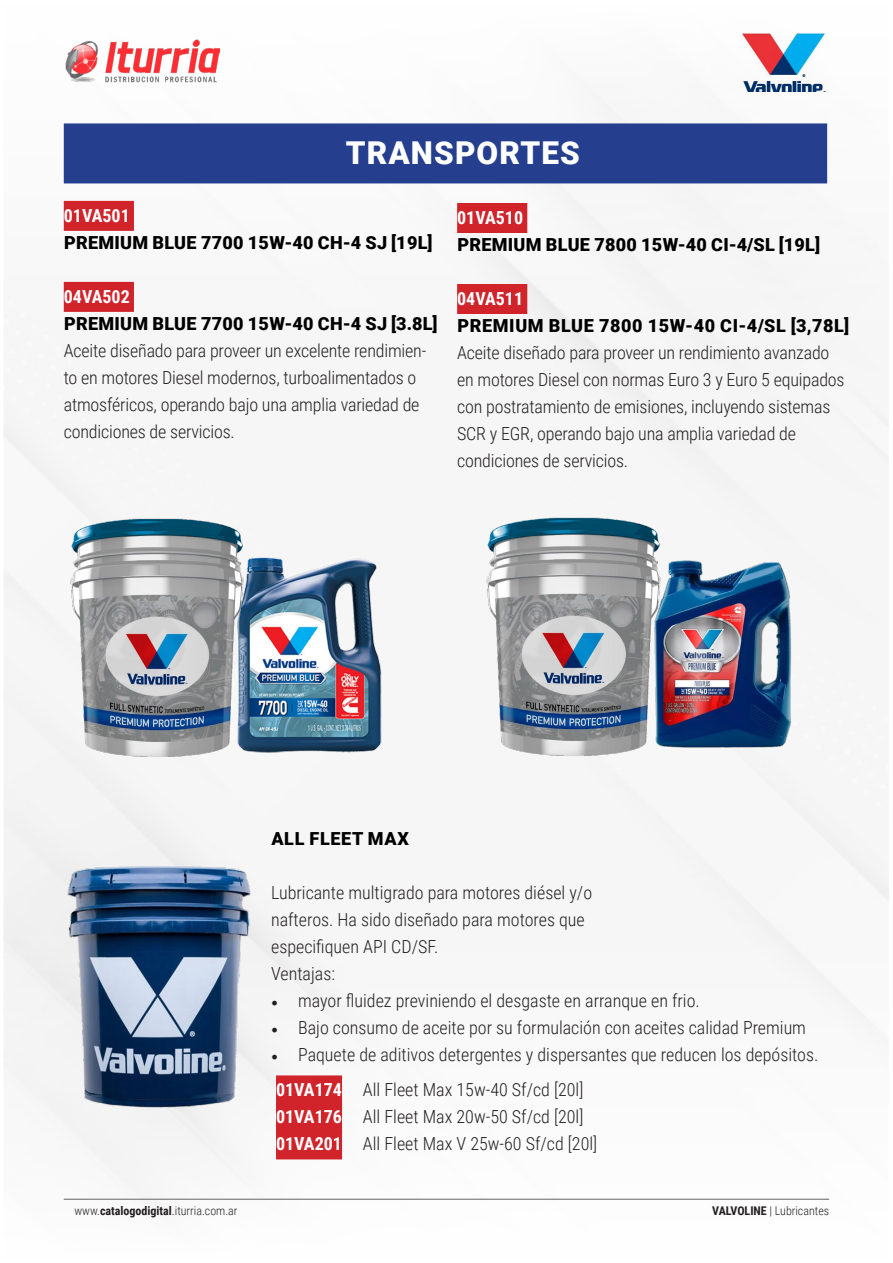
<style>
.page{position:relative;width:893px;height:1263px;background:#fff}
.page>*{position:absolute;margin:0;border:0;box-sizing:border-box;transform-origin:0 0}
.t1{font:900 31.5px "Roboto";letter-spacing:.035em;color:#fff}
.t2{font:300 18px/27px "Roboto Condensed";letter-spacing:-.01em;color:#231f20}
.t3{font:900 18px "Roboto";letter-spacing:.015em;color:#000}
.t4{font:700 18px "Roboto Condensed";color:#fff}
.t5{font:900 18px "Roboto";letter-spacing:.035em;color:#000}
.t6{font:300 12px "Roboto Condensed";color:#231f20}
.s1{font-family:"Minion Pro";font-weight:400}
.s2{font-weight:700}
</style>
<div class="page">
<div style="left:1px;top:1px;width:891px;height:348px;background:#f8f8f8"></div>
<hr style="left:64px;top:1199px;width:765px;height:1px;background:#636366">
<img style="left:742px;top:33px;width:85px;height:59px">
<img style="left:65px;top:39px;width:155px;height:44px">
<div style="left:64px;top:123px;width:763px;height:60px;background:#253f8e"></div>
<div style="left:64px;top:201px;width:70px;height:30px;background:#d1232a"></div>
<div style="left:64px;top:282px;width:70px;height:30px;background:#d1232a"></div>
<div style="left:276px;top:1075px;width:66px;height:30px;background:#d1232a"></div>
<div style="left:276px;top:1102px;width:66px;height:30px;background:#d1232a"></div>
<div style="left:276px;top:1129px;width:66px;height:30px;background:#d1232a"></div>
<img style="left:64px;top:863px;width:189px;height:248px">
<div style="left:457px;top:203px;width:70px;height:30px;background:#d1232a"></div>
<div style="left:457px;top:284px;width:70px;height:30px;background:#d1232a"></div>
<img style="left:64px;top:516px;width:183px;height:249px">
<img style="left:227px;top:547px;width:183px;height:215px">
<img style="left:481px;top:515px;width:182px;height:249px">
<img style="left:644px;top:546px;width:183px;height:215px">
<p class="t1" style="left:346px;top:131px;width:235px">TRANSPORTES</p>
<p class="t4" style="left:64px;top:203px;width:68px">01VA501</p>
<p class="t3" style="left:64px;top:230px;width:370px">PREMIUM BLUE 7700 15W-40 CH-4 SJ [19L]</p>
<p class="t4" style="left:64px;top:284px;width:68px">04VA502</p>
<p class="t3" style="left:64px;top:311px;width:375px">PREMIUM BLUE 7700 15W-40 CH-4 SJ [3.8L]</p>
<p class="t2" style="left:64px;top:336px;width:364px">Aceite diseñado para proveer un excelente rendimien&shy;to en motores Diesel modernos, turboalimentados o atmosféricos, operando bajo una amplia variedad de condiciones de servicios.</p>
<p class="t4" style="left:457px;top:205px;width:68px">01VA510</p>
<p class="t3" style="left:457px;top:232px;width:364px">PREMIUM BLUE 7800 15W-40 CI-4/SL [19L]</p>
<p class="t4" style="left:457px;top:286px;width:68px">04VA511</p>
<p class="t5" style="left:457px;top:313px;width:393px">PREMIUM BLUE 7800 15W-40 CI-4/SL [3,78L]</p>
<p class="t2" style="left:457px;top:338px;width:374px">Aceite diseñado para proveer un rendimiento avanzado</p>
<p class="t2" style="left:457px;top:365px;width:389px">en motores Diesel con normas Euro 3 y Euro 5 equipados con postratamiento de emisiones, incluyendo sistemas<br>SCR y EGR, operando bajo una amplia variedad de</p>
<p class="t2" style="left:457px;top:446px;width:173px">condiciones de servicios.</p>
<p class="t5" style="left:271px;top:826px;width:139px">ALL FLEET MAX</p>
<p class="t2" style="left:271px;top:878px;width:323px">Lubricante multigrado para motores diésel y/o</p>
<p class="t2" style="left:271px;top:905px;width:315px">nafteros. Ha sido diseñado para motores que</p>
<p class="t2" style="left:271px;top:932px;width:169px">especifiquen API CD/SF.</p>
<p class="t2" style="left:271px;top:959px;width:65px">Ventajas:</p>
<p class="t2" style="left:271px;top:986px;width:430px"><span class="s1">•</span> mayor fluidez previniendo el desgaste en arranque en frio.</p>
<p class="t2" style="left:271px;top:1013px;width:536px"><span class="s1">•</span> Bajo consumo de aceite por su formulación con aceites calidad Premium</p>
<p class="t2" style="left:271px;top:1040px;width:549px"><span class="s1">•</span> Paquete de aditivos detergentes y dispersantes que reducen los depósitos.</p>
<p class="t4" style="left:276px;top:1077px;width:68px">01VA174</p>
<p class="t4" style="left:276px;top:1104px;width:68px">01VA176</p>
<p class="t4" style="left:276px;top:1131px;width:68px">01VA201</p>
<p class="t2" style="left:363px;top:1076px;width:222px">All Fleet Max 15w-40 Sf/cd [20l]</p>
<p class="t2" style="left:363px;top:1103px;width:222px">All Fleet Max 20w-50 Sf/cd [20l]</p>
<p class="t2" style="left:363px;top:1130px;width:236px">All Fleet Max V 25w-60 Sf/cd [20l]</p>
<p class="t6" style="left:74px;top:1202px;width:165px">www.<span class="s2">catalogodigital</span>.iturria.com.ar</p>
<p class="t6" style="left:712px;top:1202px;width:118px"><span class="s2">VALVOLINE</span> | Lubricantes</p>
</div>
